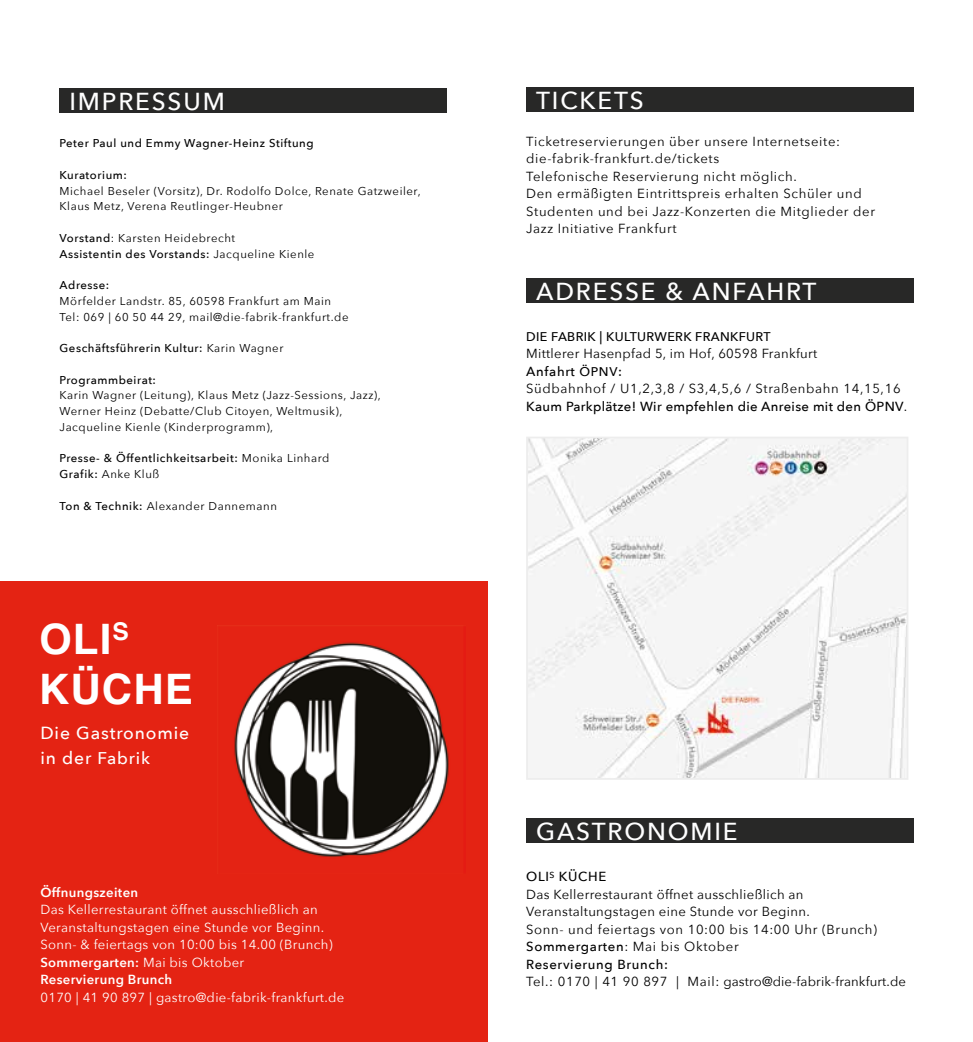
<style>
.page{position:relative;width:973px;height:1042px;background:#fff}
.page>*{position:absolute;margin:0;border:0;box-sizing:border-box;transform-origin:0 0}
.t1{font:700 42px/50.4px "Helvetica";letter-spacing:.025em;color:#fff}
.t2{font:500 24.5px "Avenir Next";letter-spacing:.075em;color:#fff}
.t3{font:500 17.5px "Avenir Next";letter-spacing:.05em;color:#fff}
.t4{font:500 16.97px "Avenir Next";letter-spacing:.05em;color:#fff}
.t5{font:13.12px/17.5px "Avenir Next";letter-spacing:.025em;color:#000}
.t6{font:13.12px/17.5px "Avenir Next";letter-spacing:.05em;color:#000}
.t7{font:13.12px/17.5px "Avenir Next";letter-spacing:.025em;color:#fff}
.t8{font:13.12px "Avenir Next";letter-spacing:.01em;color:#000}
.t9{font:600 13.12px "Avenir Next";letter-spacing:.025em;color:#fff}
.t10{font:500 12.6px "Avenir Next";letter-spacing:.025em;color:#000}
.t11{font:11.38px/15.8px "Avenir Next";letter-spacing:.05em;color:#000}
.t12{font:500 11.38px/15.8px "Avenir Next";letter-spacing:.05em;color:#000}
.s1{font-weight:500}
.s2{font-weight:400}
.s3{font-size:17.5px}
.s4{font-weight:600}
.s5{font-size:13.12px}
.s6{font-weight:500;font-size:12.6px}
</style>
<div class="page">
<div style="left:60px;top:89px;width:386px;height:24px;background:#282827"></div>
<div style="left:526px;top:87px;width:387px;height:25px;background:#282827"></div>
<div style="left:526px;top:818px;width:387px;height:25px;background:#282827"></div>
<div style="left:526px;top:278px;width:387px;height:25px;background:#282827"></div>
<img style="left:529px;top:440px;width:376px;height:337px">
<div style="left:526px;top:437px;width:382px;height:343px;border:2px solid #ededed"></div>
<div style="left:0;top:581px;width:488px;height:461px;background:#e42313"></div>
<img style="left:217px;top:625px;width:232px;height:233px">
<h2 class="t2" style="left:69px;top:81px;width:157px">IMPRESSUM</h2>
<p class="t12" style="left:60px;top:135px;width:255px">Peter Paul und Emmy Wagner-Heinz Stiftung</p>
<p class="t12" style="left:60px;top:167px;width:69px">Kuratorium:</p>
<p class="t11" style="left:60px;top:182px;width:362px">Michael Beseler (Vorsitz), Dr. Rodolfo Dolce, Renate Gatzweiler,<br>Klaus Metz, Verena Reutlinger-Heubner</p>
<p class="t11" style="left:60px;top:230px;width:256px"><span class="s1">Vorstand</span>: Karsten Heidebrecht<br><span class="s1">Assistentin des Vorstands:</span> Jacqueline Kienle</p>
<p class="t12" style="left:60px;top:277px;width:51px">Adresse:</p>
<p class="t11" style="left:60px;top:293px;width:290px">Mörfelder Landstr. 85, 60598 Frankfurt am Main<br>Tel: 069 | 60 50 44 29, mail@die-fabrik-frankfurt.de</p>
<p class="t12" style="left:60px;top:340px;width:225px">Geschäftsführerin Kultur: <span class="s2">Karin Wagner</span></p>
<p class="t12" style="left:60px;top:371px;width:98px">Programmbeirat:</p>
<p class="t11" style="left:60px;top:387px;width:323px">Karin Wagner (Leitung), Klaus Metz (Jazz-Sessions, Jazz),<br>Werner Heinz (Debatte/Club Citoyen, Weltmusik),<br>Jacqueline Kienle (Kinderprogramm),</p>
<p class="t12" style="left:60px;top:450px;width:271px">Presse- &amp; Öffentlichkeitsarbeit: <span class="s2">Monika Linhard<br></span>Grafik: <span class="s2">Anke Kluß</span></p>
<p class="t11" style="left:60px;top:497px;width:219px"><span class="s1">Ton &amp; Technik:</span> Alexander Dannemann</p>
<h1 class="t1" style="left:39px;top:614px;width:155px">OLI<sup>S<br></sup>KÜCHE</h1>
<h3 class="t3" style="left:40px;top:718px;width:150px">Die Gastronomie</h3>
<h3 class="t4" style="left:40px;top:743px;width:111px"><span class="s3">in der</span> Fabrik</h3>
<p class="t9" style="left:40px;top:881px;width:99px">Öffnungszeiten</p>
<p class="t7" style="left:40px;top:900px;width:294px">Das Kellerrestaurant öffnet ausschließlich an Veranstaltungstagen eine Stunde vor Beginn.<br>Sonn- &amp; feiertags von 10:00 bis 14.00 (Brunch)<br><span class="s4">Sommergarten:</span> Mai bis Oktober<br><span class="s4">Reservierung Brunch</span></p>
<p class="t7" style="left:40px;top:988px;width:305px">0170 | 41 90 897 | gastro@die-fabrik-frankfurt.de</p>
<h2 class="t2" style="left:536px;top:79px;width:109px">TICKETS</h2>
<p class="t6" style="left:526px;top:132px;width:350px">Ticketreservierungen über unsere Internetseite: die-fabrik-frankfurt.de/tickets<br>Telefonische Reservierung nicht möglich.<br>Den ermäßigten Eintrittspreis erhalten Schüler und Studenten und bei Jazz-Konzerten die Mitglieder der Jazz Initiative Frankfurt</p>
<h2 class="t2" style="left:536px;top:270px;width:282px">ADRESSE &amp; ANFAHRT</h2>
<p class="t10" style="left:526px;top:325px;width:246px">DIE FABRIK <span class="s5">|</span> KULTURWERK FRANKFURT</p>
<p class="t5" style="left:526px;top:344px;width:382px">Mittlerer Hasenpfad 5, im Hof, 60598 Frankfurt<br><span class="s1">Anfahrt</span> <span class="s6">ÖPNV</span><span class="s1">:<br></span>Südbahnhof / U1,2,3,8 / S3,4,5,6 / Straßenbahn 14,15,16<br><span class="s1">Kaum Parkplätze! Wir empfehlen die Anreise mit den ÖPNV</span>.</p>
<h2 class="t2" style="left:536px;top:810px;width:203px">GASTRONOMIE</h2>
<p class="t5" style="left:526px;top:867px;width:352px"><span class="s1">OLI</span><sup>S</sup> <span class="s1">KÜCHE<br></span>Das Kellerrestaurant öffnet ausschließlich an Veranstaltungstagen eine Stunde vor Beginn.<br>Sonn- und feiertags von 10:00 bis 14:00 Uhr (Brunch)<br><span class="s1">Sommergarten</span>: Mai bis Oktober<br><span class="s1">Reservierung Brunch:</span></p>
<p class="t8" style="left:526px;top:970px;width:381px">Tel.: 0170 | 41 90 897 | Mail: gastro@die-fabrik-frankfurt.de</p>
</div>
